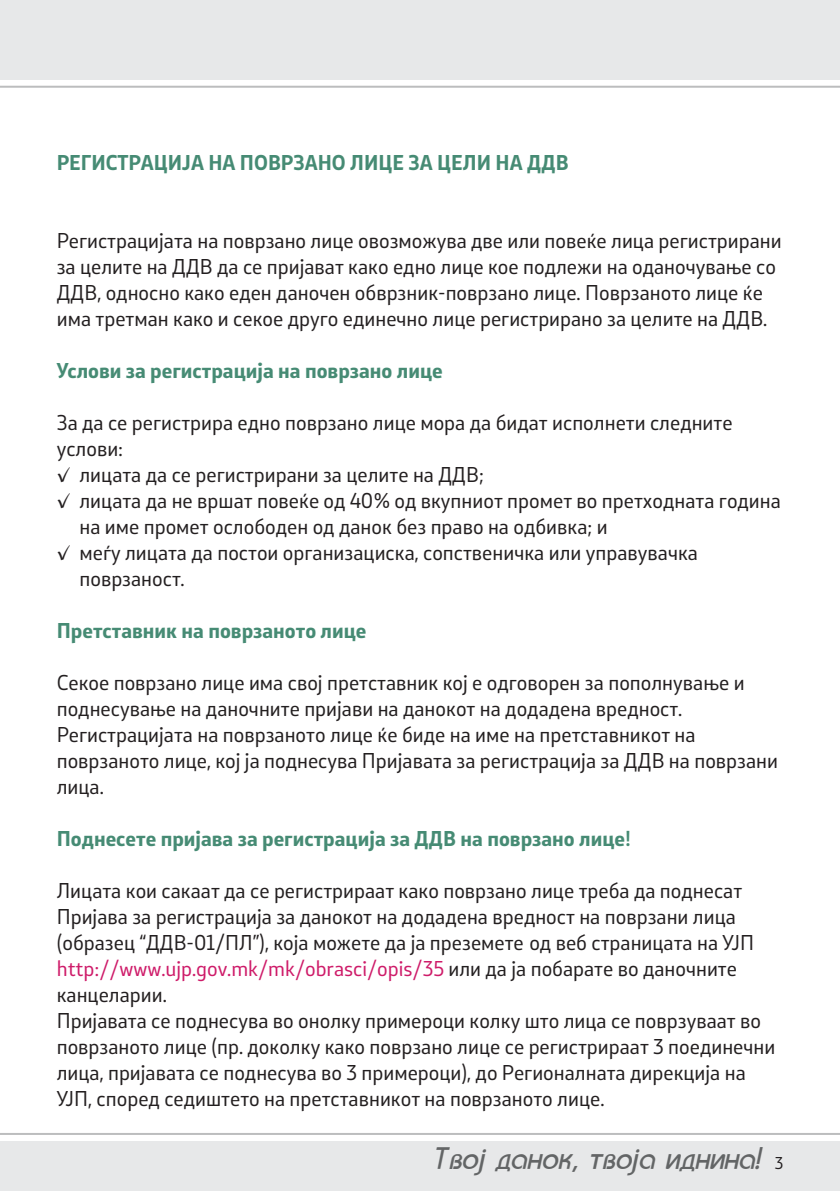
<style>
.page{position:relative;width:840px;height:1191px;background:#fff}
.page>*{position:absolute;margin:0;border:0;box-sizing:border-box;transform-origin:0 0}
.t1{font:italic 34px "C Bahamas";color:#636566}
.sodrzina{font:20px/26px "Stobi Sans";color:#231f20}
.pod_naslovi{font:700 20px "Stobi Sans";color:#468b74}
.sodrzina-2{font:20px/26px "Stobi Sans";color:#ce1b69}
.glaven_naslov{font:700 20px "Stobi Sans";color:#468b74}
.t2{font:16px "Stobi Sans";color:#231f20}
.s1{color:#231f20}
</style>
<div class="page">
<div style="left:0;top:0;width:839px;height:79px;background:#e7e8e9"></div>
<hr style="left:0;top:86px;width:839px;height:2px;background:#bcbdbe">
<div style="left:0;top:1141px;width:839px;height:50px;background:#e7e8e9"></div>
<hr style="left:0;top:1133px;width:839px;height:2px;background:#bcbdbe">
<p class="glaven_naslov" style="left:57px;top:149px;width:513px">РЕГИСТРАЦИЈА НА ПОВРЗАНО ЛИЦЕ ЗА ЦЕЛИ НА ДДВ</p>
<p class="sodrzina" style="left:57px;top:227px;width:726px">Регистрацијата на поврзано лице овозможува две или повеќе лица регистрирани за целите на ДДВ да се пријават како едно лице кое подлежи на оданочување со ДДВ, односно како еден даночен обврзник-поврзано лице. Поврзаното лице ќе има третман како и секое друго единечно лице регистрирано за целите на ДДВ.</p>
<p class="pod_naslovi" style="left:57px;top:357px;width:387px">Услови за регистрација на поврзано лице</p>
<p class="sodrzina" style="left:57px;top:409px;width:677px">За да се регистрира едно поврзано лице мора да бидат исполнети следните услови:</p>
<p class="sodrzina" style="left:57px;top:461px;width:428px">✓ лицата да се регистрирани за целите на ДДВ;</p>
<p class="sodrzina" style="left:79px;top:487px;width:702px;text-indent:-23px">✓ лицата да не вршат повеќе од 40% од вкупниот промет во претходната година на име промет ослободен од данок без право на одбивка; и</p>
<p class="sodrzina" style="left:79px;top:539px;width:619px;text-indent:-23px">✓ меѓу лицата да постои организациска, сопственичка или управувачка поврзаност.</p>
<p class="pod_naslovi" style="left:57px;top:617px;width:311px">Претставник на поврзаното лице</p>
<p class="sodrzina" style="left:57px;top:669px;width:689px">Секое поврзано лице има свој претставник кој е одговорен за пополнување и поднесување на даночните пријави на данокот на додадена вредност.</p>
<p class="sodrzina" style="left:57px;top:721px;width:722px">Регистрацијата на поврзаното лице ќе биде на име на претставникот на поврзаното лице, кој ја поднесува Пријавата за регистрација за ДДВ на поврзани лица.</p>
<p class="pod_naslovi" style="left:57px;top:825px;width:575px">Поднесете пријава за регистрација за ДДВ на поврзано лице!</p>
<p class="sodrzina" style="left:57px;top:877px;width:698px">Лицата кои сакаат да се регистрираат како поврзано лице треба да поднесат<br>Пријава за регистрација за данокот на додадена вредност на поврзани лица (образец “ДДВ-01/ПЛ”), која можете да ја преземете од веб страницата на УЈП</p>
<p class="sodrzina-2" style="left:57px;top:955px;width:681px">http://www.ujp.gov.mk/mk/obrasci/opis/35 <span class="s1">или да ја побарате во даночните канцеларии.</span></p>
<p class="sodrzina" style="left:57px;top:1007px;width:719px">Пријавата се поднесува во онолку примероци колку што лица се поврзуваат во поврзаното лице (пр. доколку како поврзано лице се регистрираат 3 поединечни лица, пријавата се поднесува во 3 примероци), до Регионалната дирекција на</p>
<p class="sodrzina" style="left:57px;top:1085px;width:549px">УЈП, според седиштето на претставникот на поврзаното лице.</p>
<p class="t1" style="left:433px;top:1144px;width:331px">Tvoj danok, tvoja idnina!</p>
<p class="t2" style="left:774px;top:1152px;width:10px">3</p>
</div>
